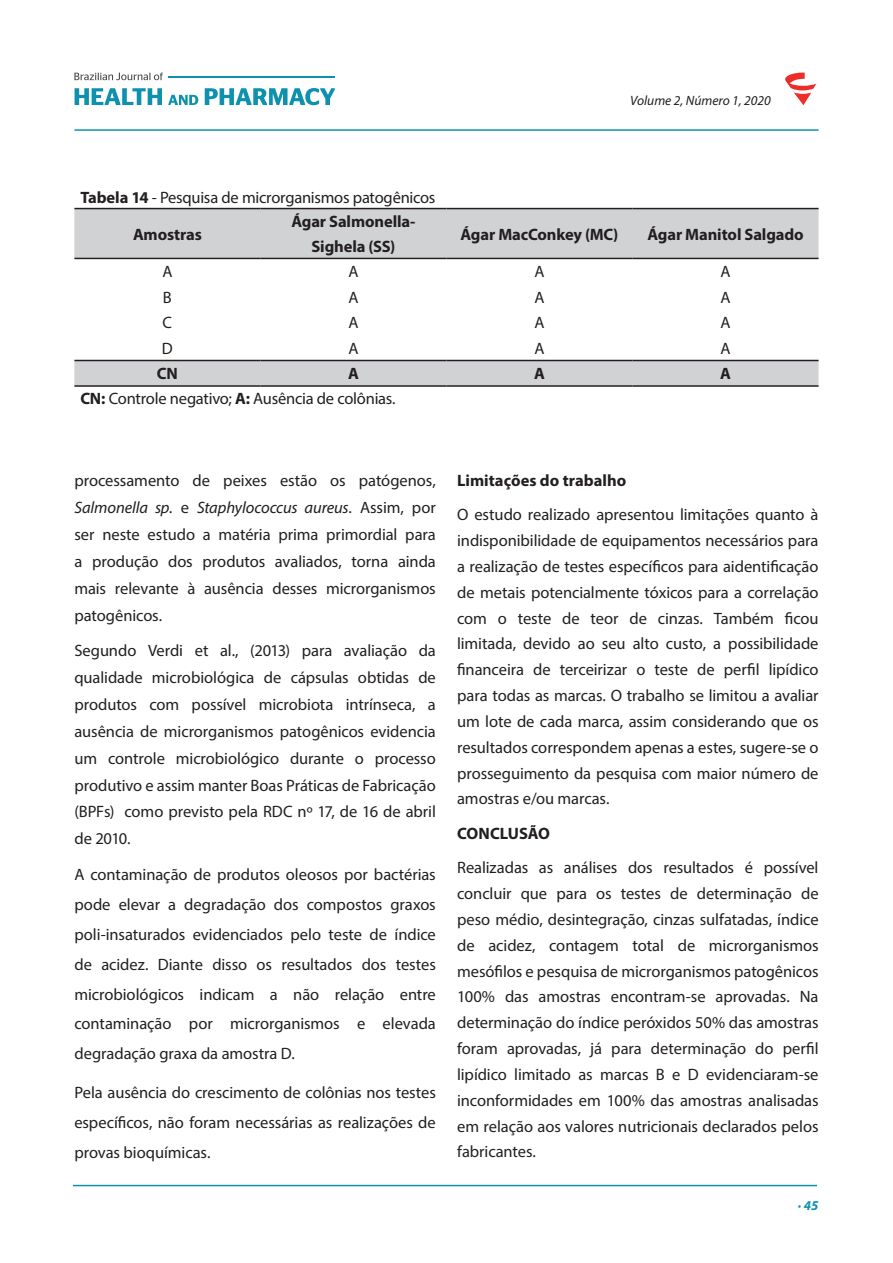
<style>
.page{position:relative;width:893px;height:1263px;background:#fff}
.page>*{position:absolute;margin:0;border:0;box-sizing:border-box;transform-origin:0 0}
.t1{font:16.5px/25.8px "Myriad Pro";letter-spacing:-.005em;color:#231f20;text-align:justify}
.t2{font:700 16.5px/25.5px "Myriad Pro";letter-spacing:-.01em;color:#231f20;text-align:center}
.t3{font:italic 13.5px "Myriad Pro";color:#231f20}
.t4{font:italic 700 13.5px "Myriad Pro";color:#0e91af}
.s1{font-weight:700}
.s2{font-style:italic}
</style>
<div class="page">
<hr style="left:73px;top:1185px;width:744px;height:1px;background:#0e91af">
<svg style="left:74px;top:73px;width:89px;height:7px"></svg>
<svg style="left:75px;top:88px;width:87px;height:17px"></svg>
<svg style="left:168px;top:95px;width:30px;height:10px"></svg>
<svg style="left:205px;top:88px;width:130px;height:17px"></svg>
<hr style="left:168px;top:77px;width:167px;height:1px;background:#0e91af">
<hr style="left:74px;top:129px;width:745px;height:2px;background:#0e91af">
<svg style="left:785px;top:73px;width:31px;height:32px"></svg>
<svg style="left:74px;top:209px;width:745px;height:176px"></svg>
<hr style="left:74px;top:208px;width:186px;height:1px;background:#231f20">
<hr style="left:260px;top:208px;width:186px;height:1px;background:#231f20">
<hr style="left:446px;top:208px;width:186px;height:1px;background:#231f20">
<hr style="left:632px;top:208px;width:187px;height:1px;background:#231f20">
<hr style="left:74px;top:258px;width:186px;height:1px;background:#231f20">
<hr style="left:260px;top:258px;width:186px;height:1px;background:#231f20">
<hr style="left:446px;top:258px;width:186px;height:1px;background:#231f20">
<hr style="left:632px;top:258px;width:187px;height:1px;background:#231f20">
<hr style="left:74px;top:360px;width:186px;height:1px;background:#231f20">
<hr style="left:260px;top:360px;width:186px;height:1px;background:#231f20">
<hr style="left:446px;top:360px;width:186px;height:1px;background:#231f20">
<hr style="left:632px;top:360px;width:187px;height:1px;background:#231f20">
<hr style="left:74px;top:385px;width:186px;height:2px;background:#231f20">
<hr style="left:260px;top:385px;width:186px;height:2px;background:#231f20">
<hr style="left:446px;top:385px;width:186px;height:2px;background:#231f20">
<hr style="left:632px;top:385px;width:187px;height:2px;background:#231f20">
<p class="t3" style="left:630px;top:92px;width:142px">Volume 2, Número 1, 2020</p>
<p class="t1" style="left:80px;top:184px;width:357px"><span class="s1">Tabela 14</span> - Pesquisa de microrganismos patogênicos</p>
<p class="t2" style="left:133px;top:221px;width:70px">Amostras</p>
<p class="t2" style="left:291px;top:208px;width:126px">Ágar Salmonella-<br>Sighela (SS)</p>
<p class="t2" style="left:460px;top:221px;width:159px">Ágar MacConkey (MC)</p>
<p class="t2" style="left:647px;top:221px;width:158px">Ágar Manitol Salgado</p>
<p class="t1" style="left:162px;top:259px;width:12px">A</p>
<p class="t1" style="left:348px;top:259px;width:12px">A</p>
<p class="t1" style="left:534px;top:259px;width:12px">A</p>
<p class="t1" style="left:720px;top:259px;width:12px">A</p>
<p class="t1" style="left:163px;top:284px;width:10px">B</p>
<p class="t1" style="left:348px;top:284px;width:12px">A</p>
<p class="t1" style="left:534px;top:284px;width:12px">A</p>
<p class="t1" style="left:720px;top:284px;width:12px">A</p>
<p class="t1" style="left:163px;top:310px;width:11px">C</p>
<p class="t1" style="left:348px;top:310px;width:12px">A</p>
<p class="t1" style="left:534px;top:310px;width:12px">A</p>
<p class="t1" style="left:720px;top:310px;width:12px">A</p>
<p class="t1" style="left:162px;top:335px;width:12px">D</p>
<p class="t1" style="left:348px;top:335px;width:12px">A</p>
<p class="t1" style="left:534px;top:335px;width:12px">A</p>
<p class="t1" style="left:720px;top:335px;width:12px">A</p>
<p class="t2" style="left:157px;top:361px;width:22px">CN</p>
<p class="t2" style="left:348px;top:361px;width:12px">A</p>
<p class="t2" style="left:534px;top:361px;width:12px">A</p>
<p class="t2" style="left:720px;top:361px;width:12px">A</p>
<p class="t1" style="left:80px;top:386px;width:317px"><span class="s1">CN:</span> Controle negativo; <span class="s1">A:</span> Ausência de colônias.</p>
<p class="t1" style="left:74px;top:467px;width:363px;line-height:26.8px">processamento de peixes estão os patógenos, <span class="s2">Salmonella sp.</span> e <span class="s2">Staphylococcus aureus</span>. Assim, por ser neste estudo a matéria prima primordial para a produção dos produtos avaliados, torna ainda mais relevante à ausência desses microrganismos patogênicos.</p>
<p class="t1" style="left:74px;top:637px;width:363px;line-height:26.8px">Segundo Verdi et al., (2013) para avaliação da qualidade microbiológica de cápsulas obtidas de produtos com possível microbiota intrínseca, a ausência de microrganismos patogênicos evidencia um controle microbiológico durante o processo produtivo e assim manter Boas Práticas de Fabricação (BPFs) como previsto pela RDC nº 17, de 16 de abril de 2010.</p>
<p class="t1" style="left:74px;top:859px;width:363px;line-height:29.8px">A contaminação de produtos oleosos por bactérias pode elevar a degradação dos compostos graxos poli-insaturados evidenciados pelo teste de índice de acidez. Diante disso os resultados dos testes microbiológicos indicam a não relação entre contaminação por microrganismos e elevada degradação graxa da amostra D.</p>
<p class="t1" style="left:74px;top:1077px;width:363px;line-height:29.8px">Pela ausência do crescimento de colônias nos testes específicos, não foram necessárias as realizações de provas bioquímicas.</p>
<p class="t2" style="left:457px;top:467px;width:171px">Limitações do trabalho</p>
<p class="t1" style="left:457px;top:501px;width:363px">O estudo realizado apresentou limitações quanto à indisponibilidade de equipamentos necessários para a realização de testes específicos para aidentificação de metais potencialmente tóxicos para a correlação com o teste de teor de cinzas. Também ficou limitada, devido ao seu alto custo, a possibilidade financeira de terceirizar o teste de perfil lipídico para todas as marcas. O trabalho se limitou a avaliar um lote de cada marca, assim considerando que os resultados correspondem apenas a estes, sugere-se o prosseguimento da pesquisa com maior número de amostras e/ou marcas.</p>
<p class="t2" style="left:457px;top:820px;width:94px">CONCLUSÃO</p>
<p class="t1" style="left:457px;top:854px;width:363px">Realizadas as análises dos resultados é possível concluir que para os testes de determinação de peso médio, desintegração, cinzas sulfatadas, índice de acidez, contagem total de microrganismos mesófilos e pesquisa de microrganismos patogênicos 100% das amostras encontram-se aprovadas. Na determinação do índice peróxidos 50% das amostras foram aprovadas, já para determinação do perfil lipídico limitado as marcas B e D evidenciaram-se inconformidades em 100% das amostras analisadas em relação aos valores nutricionais declarados pelos fabricantes.</p>
<p class="t4" style="left:798px;top:1197px;width:22px">· 45</p>
</div>
